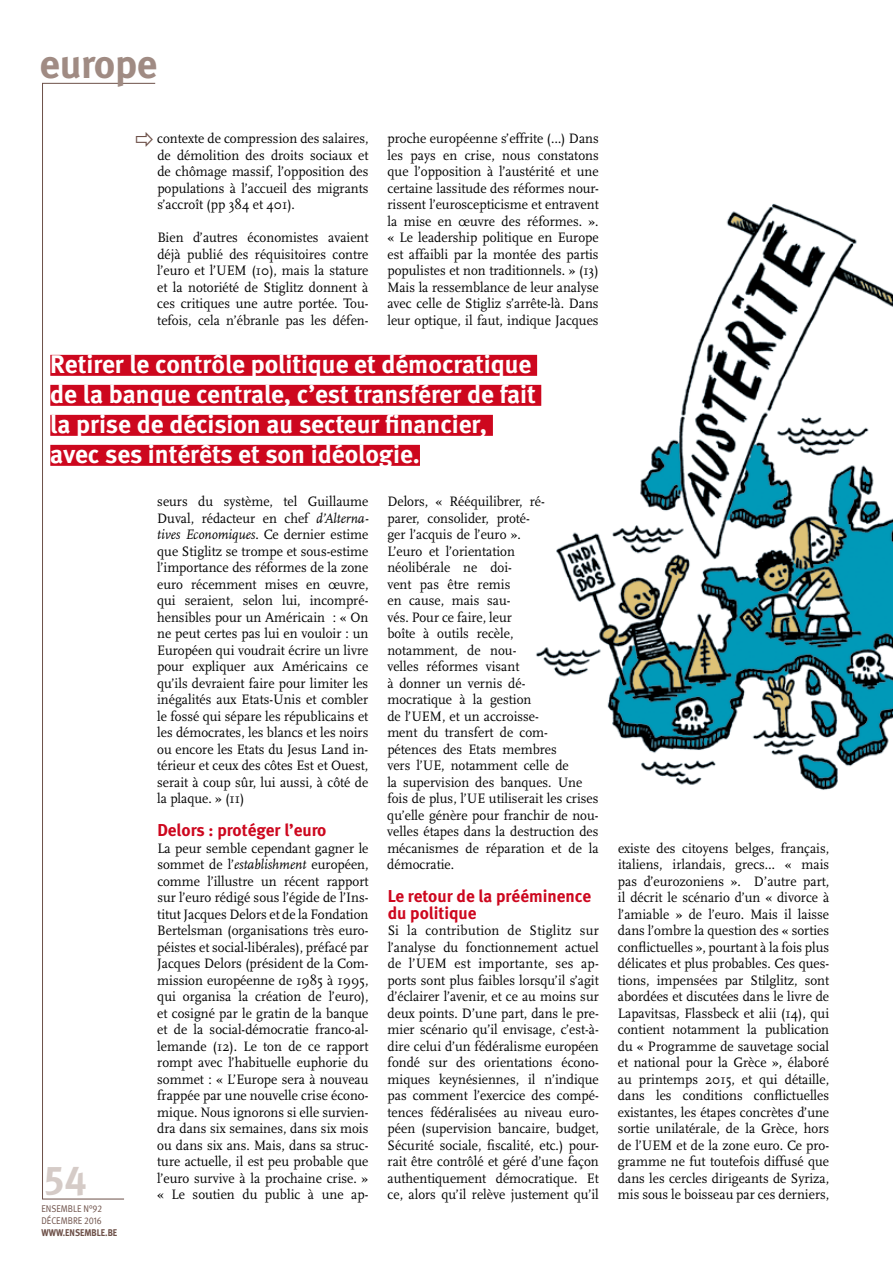
<style>
.page{position:relative;width:893px;height:1263px;background:#fff}
.page>*{position:absolute;margin:0;border:0;box-sizing:border-box;transform-origin:0 0}
.t1{font:700 40.5px "Meta";letter-spacing:-.01em;color:#a08b83}
.t2{font:40.5px "Meta Bold Expert";color:#d5cbc7}
.t3{font:700 25.5px/30px "Meta";color:#fff}
.t4{font:700 17.25px/16.5px "Meta";color:#cd071e}
.t5{font:14.25px/16.5px "Scala";color:#000;text-align:justify;scale:.95 1}
.t6{font:9.75px/12px "Meta Normal";color:#6d5048;scale:.9 1}
.t7{font:700 9.75px "Meta";color:#6d5048;scale:.9 1}
.s1{font-family:"Meta Normal Expert"}
.s2{font-style:italic}
</style>
<div class="page">
<svg style="left:42px;top:83px;width:113px;height:1116px"></svg>
<img style="left:530px;top:203px;width:363px;height:587px">
<div style="left:50px;top:355px;width:487px;height:21px;background:#cd071e"></div>
<div style="left:50px;top:385px;width:491px;height:21px;background:#cd071e"></div>
<div style="left:50px;top:415px;width:443px;height:21px;background:#cd071e"></div>
<div style="left:50px;top:445px;width:370px;height:21px;background:#cd071e"></div>
<svg style="left:136px;top:132px;width:17px;height:15px"></svg>
<h1 class="t1" style="left:40px;top:40px;width:119px">europe</h1>
<p class="t5" style="left:157px;top:130px;width:224px">contexte de compression des salaires, de démolition des droits sociaux et de chômage massif, l’opposition des populations à l’accueil des migrants s’accroît (pp 384 et 401).</p>
<p class="t5" style="left:157px;top:229px;width:224px">Bien d’autres économistes avaient déjà publié des réquisitoires contre l’euro et l’UEM (10), mais la stature et la notoriété de Stiglitz donnent à ces critiques une autre portée. Tou&shy;tefois, cela n’ébranle pas les défen-</p>
<p class="t5" style="left:387px;top:130px;width:224px">proche européenne s’effrite (…) Dans les pays en crise, nous constatons que l’opposition à l’austérité et une certaine lassitude des réformes nour&shy;rissent l’euroscepticisme et entravent la mise en œuvre des réformes. ». « Le leadership politique en Europe est affaibli par la montée des partis populistes et non traditionnels. » (13)<br>Mais la ressemblance de leur analyse avec celle de Stigliz s’arrête-là. Dans leur optique, il faut, indique Jacques</p>
<h2 class="t3" style="left:50px;top:349px;width:487px">Retirer le contrôle politique et démocratique de la banque centrale, c’est transférer de fait la prise de décision au secteur financier, avec ses intérêts et son idéologie.</h2>
<h1 class="t2" style="left:45px;top:1155px;width:44px">54</h1>
<p class="t6" style="left:41px;top:1203px;width:69px">ENSEMBLE N°<span class="s1">92<br></span>DÉCEMBRE <span class="s1">2016</span></p>
<p class="t7" style="left:41px;top:1227px;width:86px">www.ensemble.be</p>
<p class="t5" style="left:157px;top:493px;width:224px">seurs du système, tel Guillaume Duval, rédacteur en chef <span class="s2">d’Alterna&shy;tives Economiques</span>. Ce dernier estime que Stiglitz se trompe et sous-estime l’importance des réformes de la zone euro récemment mises en œuvre, qui seraient, selon lui, incompré&shy;hensibles pour un Américain : « On ne peut certes pas lui en vouloir : un Européen qui voudrait écrire un livre pour expliquer aux Américains ce qu’ils devraient faire pour limiter les inégalités aux Etats-Unis et combler le fossé qui sépare les républicains et les démocrates, les blancs et les noirs ou encore les Etats du Jesus Land in&shy;térieur et ceux des côtes Est et Ouest, serait à coup sûr, lui aussi, à côté de la plaque. » (11)</p>
<p class="t4" style="left:157px;top:822px;width:171px">Delors : protéger l’euro</p>
<p class="t5" style="left:157px;top:840px;width:224px">La peur semble cependant gagner le sommet de l’<span class="s2">establishment</span> européen, comme l’illustre un récent rapport sur l’euro rédigé sous l’égide de l’Ins&shy;titut Jacques Delors et de la Fondation Bertelsman (organisations très euro&shy;péistes et social-libérales), préfacé par Jacques Delors (président de la Com&shy;mission européenne de 1985 à 1995, qui organisa la création de l’euro), et cosigné par le gratin de la banque et de la social-démocratie franco-al&shy;lemande (12). Le ton de ce rapport rompt avec l’habituelle euphorie du sommet : « L’Europe sera à nouveau frappée par une nouvelle crise écono&shy;mique. Nous ignorons si elle survien&shy;dra dans six semaines, dans six mois ou dans six ans. Mais, dans sa struc&shy;ture actuelle, il est peu probable que l’euro survive à la prochaine crise. » « Le soutien du public à une ap-</p>
<p class="t5" style="left:387px;top:493px;width:224px;text-align:left">Delors, « Rééquilibrer, ré-<br>parer, consolider, proté-<br>ger l’acquis de l’euro ».<br>L’euro et l’orientation<br>néolibérale ne doi-<br>vent pas être remis<br>en cause, mais sau-<br>vés. Pour ce faire, leur<br>boîte à outils recèle,<br>notamment, de nou-<br>velles réformes visant<br>à donner un vernis dé-<br>mocratique à la gestion<br>de l’UEM, et un accroisse-<br>ment du transfert de com&shy;pétences des Etats membres<br>vers l’UE, notamment celle de<br>la supervision des banques. Une fois de plus, l’UE utiliserait les crises qu’elle génère pour franchir de nou&shy;velles étapes dans la destruction des mécanismes de réparation et de la démocratie.</p>
<p class="t4" style="left:388px;top:888px;width:205px">Le retour de la prééminence du politique</p>
<p class="t5" style="left:388px;top:922px;width:224px">Si la contribution de Stiglitz sur l’analyse du fonctionnement actuel de l’UEM est importante, ses ap&shy;ports sont plus faibles lorsqu’il s’agit d’éclairer l’avenir, et ce au moins sur deux points. D’une part, dans le pre&shy;mier scénario qu’il envisage, c’est-à&shy;dire celui d’un fédéralisme européen fondé sur des orientations écono&shy;miques keynésiennes, il n’indique pas comment l’exercice des compé&shy;tences fédéralisées au niveau euro&shy;péen (supervision bancaire, budget, Sécurité sociale, fiscalité, etc.) pour&shy;rait être contrôlé et géré d’une façon authentiquement démocratique. Et ce, alors qu’il relève justement qu’il</p>
<p class="t5" style="left:618px;top:840px;width:224px">existe des citoyens belges, français, italiens, irlandais, grecs… « mais pas d’eurozoniens ». D’autre part, il décrit le scénario d’un « divorce à l’amiable » de l’euro. Mais il laisse dans l’ombre la question des « sorties conflictuelles », pourtant à la fois plus délicates et plus probables. Ces ques&shy;tions, impensées par Stilglitz, sont abordées et discutées dans le livre de Lapavitsas, Flassbeck et alii (14), qui contient notamment la publication du « Programme de sauvetage social et national pour la Grèce », élaboré au printemps 2015, et qui détaille, dans les conditions conflictuelles existantes, les étapes concrètes d’une sortie unilatérale, de la Grèce, hors de l’UEM et de la zone euro. Ce pro&shy;gramme ne fut toutefois diffusé que dans les cercles dirigeants de Syriza, mis sous le boisseau par ces derniers,</p>
</div>
